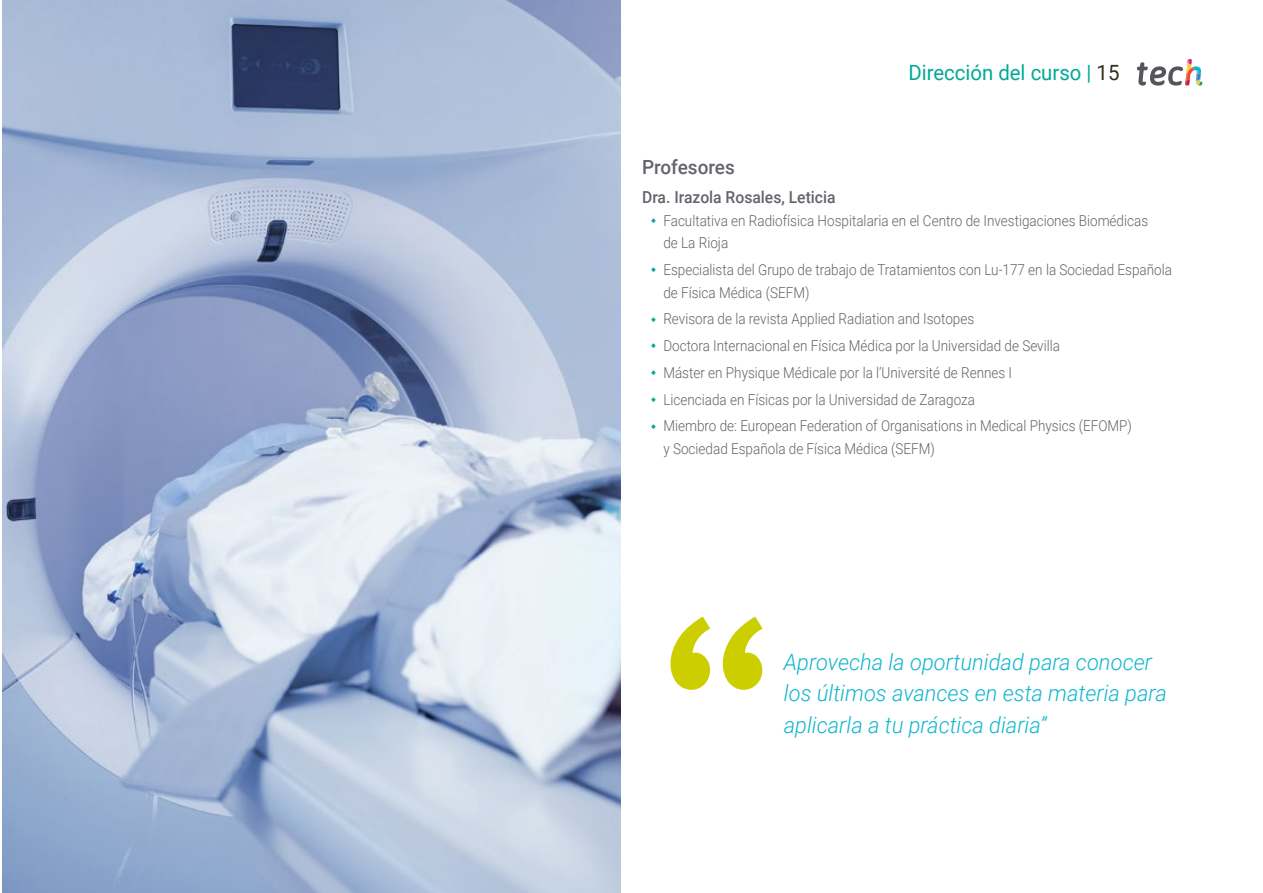
<style>
.page{position:relative;width:1263px;height:893px;background:#fff}
.page>*{position:absolute;margin:0;border:0;box-sizing:border-box;transform-origin:0 0}
.t1{font:italic 300 22.5px/31.5px "Roboto";color:#0fb6cf}
.t2{font:21px "Roboto";color:#00a996}
.t3{font:500 19.5px "Roboto";color:#61646a}
.t4{font:500 16.5px "Roboto";color:#61646a;scale:.95 1}
.t5{font:300 15px/26.7px "Roboto";color:#61646a;scale:.9 1}
.s1{color:#312e20}
</style>
<div class="page">
<svg style="left:670px;top:617px;width:93px;height:73px"></svg>
<img style="left:2px;top:0;width:619px;height:893px">
<svg style="left:1137px;top:59px;width:65px;height:27px"></svg>
<h3 class="t3" style="left:642px;top:153px;width:94px">Profesores</h3>
<h2 class="t2" style="left:908px;top:57px;width:213px">Dirección del curso | <span class="s1">15</span></h2>
<p class="t4" style="left:642px;top:186px;width:205px">Dra. Irazola Rosales, Leticia</p>
<p class="t5" style="left:663px;top:209px;width:540px;line-height:22.5px">Facultativa en Radiofísica Hospitalaria en el Centro de Investigaciones Biomédicas de La Rioja</p>
<p class="t5" style="left:663px;top:258px;width:567px;line-height:22.5px">Especialista del Grupo de trabajo de Tratamientos con Lu-177 en la Sociedad Española de Física Médica (SEFM)</p>
<p class="t5" style="left:663px;top:305px;width:522px">Revisora de la revista Applied Radiation and Isotopes<br>Doctora Internacional en Física Médica por la Universidad de Sevilla<br>Máster en Physique Médicale por la l’Université de Rennes I<br>Licenciada en Físicas por la Universidad de Zaragoza<br>Miembro de: European Federation of Organisations in Medical Physics (EFOMP)</p>
<p class="t5" style="left:663px;top:435px;width:303px">y Sociedad Española de Física Médica (SEFM)</p>
<h1 class="t1" style="left:784px;top:645px;width:384px">Aprovecha la oportunidad para conocer los últimos avances en esta materia para aplicarla a tu práctica diaria”</h1>
</div>
